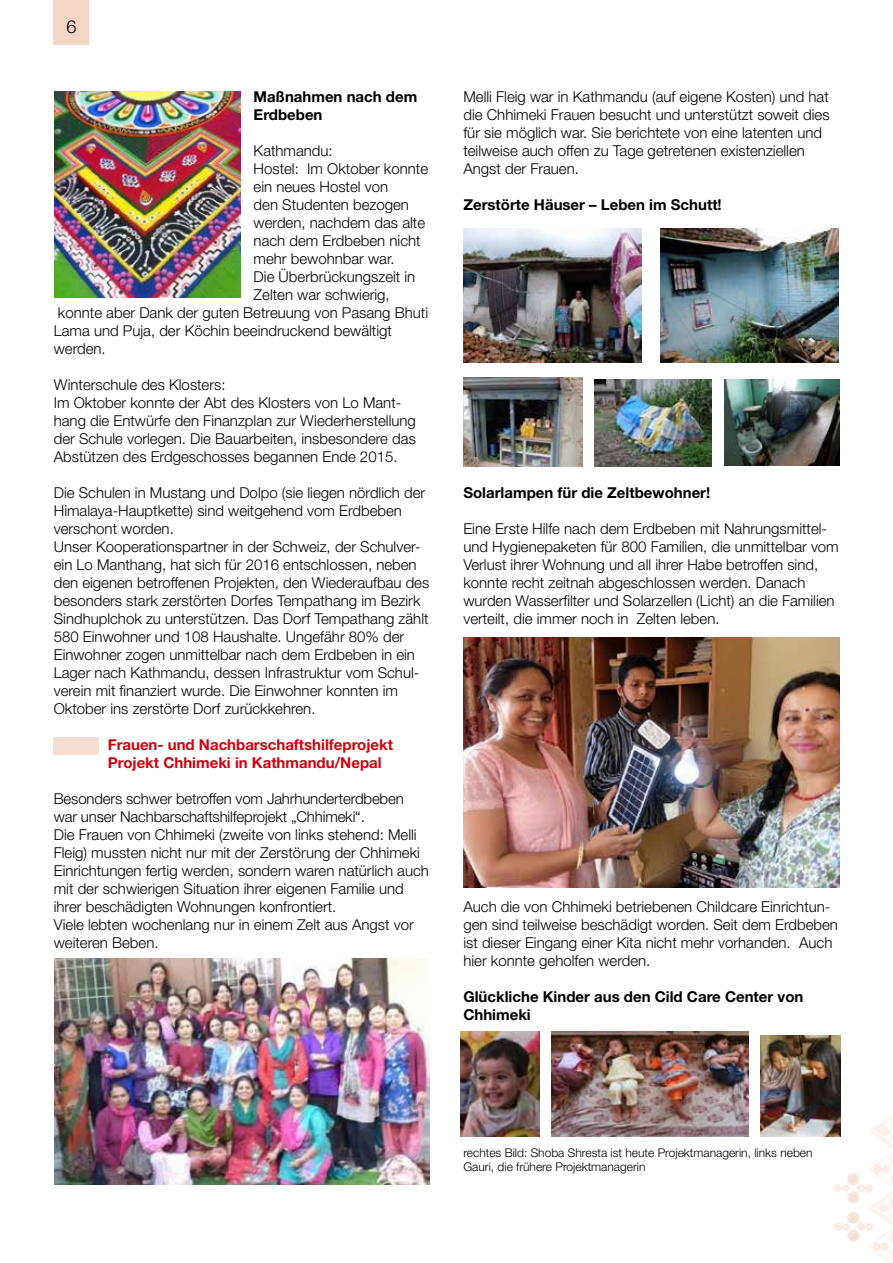
<style>
.page{position:relative;width:893px;height:1263px;background:#fff}
.page>*{position:absolute;margin:0;border:0;box-sizing:border-box;transform-origin:0 0}
.t1{font:300 18px "Helvetica Neue LT Std";color:#000}
.t2{font:300 15px/18px "Helvetica Neue LT Std";color:#000}
.t3{font:700 15px/18px "Helvetica Neue LT Std";color:#000}
.t4{font:700 15px/18px "Helvetica Neue LT Std";color:#d1010e}
.t5{font:300 12px/14.4px "Helvetica Neue LT Std";color:#000}
</style>
<div class="page">
<img style="left:834px;top:1103px;width:59px;height:160px">
<div style="left:54px;top:0;width:35px;height:45px;background:#f4d5c6"></div>
<img style="left:54px;top:91px;width:187px;height:206px">
<img style="left:54px;top:959px;width:375px;height:225px">
<img style="left:463px;top:229px;width:178px;height:133px">
<img style="left:661px;top:229px;width:178px;height:133px">
<img style="left:463px;top:378px;width:119px;height:89px">
<img style="left:595px;top:379px;width:116px;height:88px">
<img style="left:724px;top:379px;width:116px;height:87px">
<img style="left:463px;top:637px;width:377px;height:250px">
<img style="left:460px;top:1032px;width:80px;height:104px">
<img style="left:552px;top:1032px;width:197px;height:104px">
<img style="left:761px;top:1036px;width:79px;height:100px">
<div style="left:54px;top:738px;width:45px;height:17px;background:#f6ded2"></div>
<p class="t1" style="left:66px;top:16px;width:12px">6</p>
<p class="t3" style="left:254px;top:87px;width:165px">Maßnahmen nach dem<br>Erdbeben</p>
<p class="t2" style="left:254px;top:141px;width:81px">Kathmandu:</p>
<p class="t2" style="left:254px;top:159px;width:176px">Hostel: Im Oktober konnte</p>
<p class="t2" style="left:254px;top:177px;width:136px">ein neues Hostel von</p>
<p class="t2" style="left:254px;top:195px;width:157px">den Studenten bezogen</p>
<p class="t2" style="left:254px;top:213px;width:173px">werden, nachdem das alte</p>
<p class="t2" style="left:254px;top:231px;width:168px">nach dem Erdbeben nicht</p>
<p class="t2" style="left:254px;top:249px;width:142px">mehr bewohnbar war.</p>
<p class="t2" style="left:254px;top:267px;width:163px">Die Überbrückungszeit in</p>
<p class="t2" style="left:254px;top:285px;width:138px">Zelten war schwierig,</p>
<p class="t2" style="left:58px;top:303px;width:372px">konnte aber Dank der guten Betreuung von Pasang Bhuti</p>
<p class="t2" style="left:54px;top:321px;width:340px">Lama und Puja, der Köchin beeindruckend bewältigt</p>
<p class="t2" style="left:54px;top:339px;width:53px">werden.</p>
<p class="t2" style="left:54px;top:375px;width:364px">Winterschule des Klosters:<br>Im Oktober konnte der Abt des Klosters von Lo Mant&shy;hang die Entwürfe den Finanzplan zur Wiederherstellung der Schule vorlegen. Die Bauarbeiten, insbesondere das Abstützen des Erdgeschosses begannen Ende 2015.</p>
<p class="t2" style="left:54px;top:483px;width:377px">Die Schulen in Mustang und Dolpo (sie liegen nördlich der Himalaya-Hauptkette) sind weitgehend vom Erdbeben verschont worden.<br>Unser Kooperationspartner in der Schweiz, der Schulver&shy;ein Lo Manthang, hat sich für 2016 entschlossen, neben den eigenen betroffenen Projekten, den Wiederaufbau des besonders stark zerstörten Dorfes Tempathang im Bezirk Sindhuplchok zu unterstützen. Das Dorf Tempathang zählt 580 Einwohner und 108 Haushalte. Ungefähr 80% der Einwohner zogen unmittelbar nach dem Erdbeben in ein Lager nach Kathmandu, dessen Infrastruktur vom Schul&shy;verein mit finanziert wurde. Die Einwohner konnten im Oktober ins zerstörte Dorf zurückkehren.</p>
<p class="t4" style="left:108px;top:735px;width:287px">Frauen- und Nachbarschaftshilfeprojekt<br>Projekt Chhimeki in Kathmandu/Nepal</p>
<p class="t2" style="left:54px;top:789px;width:377px">Besonders schwer betroffen vom Jahrhunderterdbeben war unser Nachbarschaftshilfeprojekt „Chhimeki“.<br>Die Frauen von Chhimeki (zweite von links stehend: Melli Fleig) mussten nicht nur mit der Zerstörung der Chhimeki Einrichtungen fertig werden, sondern waren natürlich auch mit der schwierigen Situation ihrer eigenen Familie und ihrer beschädigten Wohnungen konfrontiert.<br>Viele lebten wochenlang nur in einem Zelt aus Angst vor weiteren Beben.</p>
<p class="t2" style="left:463px;top:87px;width:368px">Melli Fleig war in Kathmandu (auf eigene Kosten) und hat die Chhimeki Frauen besucht und unterstützt soweit dies für sie möglich war. Sie berichtete von eine latenten und teilweise auch offen zu Tage getretenen existenziellen Angst der Frauen.</p>
<p class="t3" style="left:463px;top:195px;width:260px">Zerstörte Häuser – Leben im Schutt!</p>
<p class="t3" style="left:463px;top:483px;width:248px">Solarlampen für die Zeltbewohner!</p>
<p class="t2" style="left:463px;top:519px;width:377px">Eine Erste Hilfe nach dem Erdbeben mit Nahrungsmittel&shy;und Hygienepaketen für 800 Familien, die unmittelbar vom Verlust ihrer Wohnung und all ihrer Habe betroffen sind, konnte recht zeitnah abgeschlossen werden. Danach wurden Wasserfilter und Solarzellen (Licht) an die Familien verteilt, die immer noch in Zelten leben.</p>
<p class="t2" style="left:463px;top:897px;width:376px">Auch die von Chhimeki betriebenen Childcare Einrichtun&shy;gen sind teilweise beschädigt worden. Seit dem Erdbeben ist dieser Eingang einer Kita nicht mehr vorhanden. Auch hier konnte geholfen werden.</p>
<p class="t3" style="left:463px;top:987px;width:341px">Glückliche Kinder aus den Cild Care Center von<br>Chhimeki</p>
<p class="t5" style="left:463px;top:1145px;width:351px">rechtes Bild: Shoba Shresta ist heute Projektmanagerin, links neben<br>Gauri, die frühere Projektmanagerin</p>
</div>
